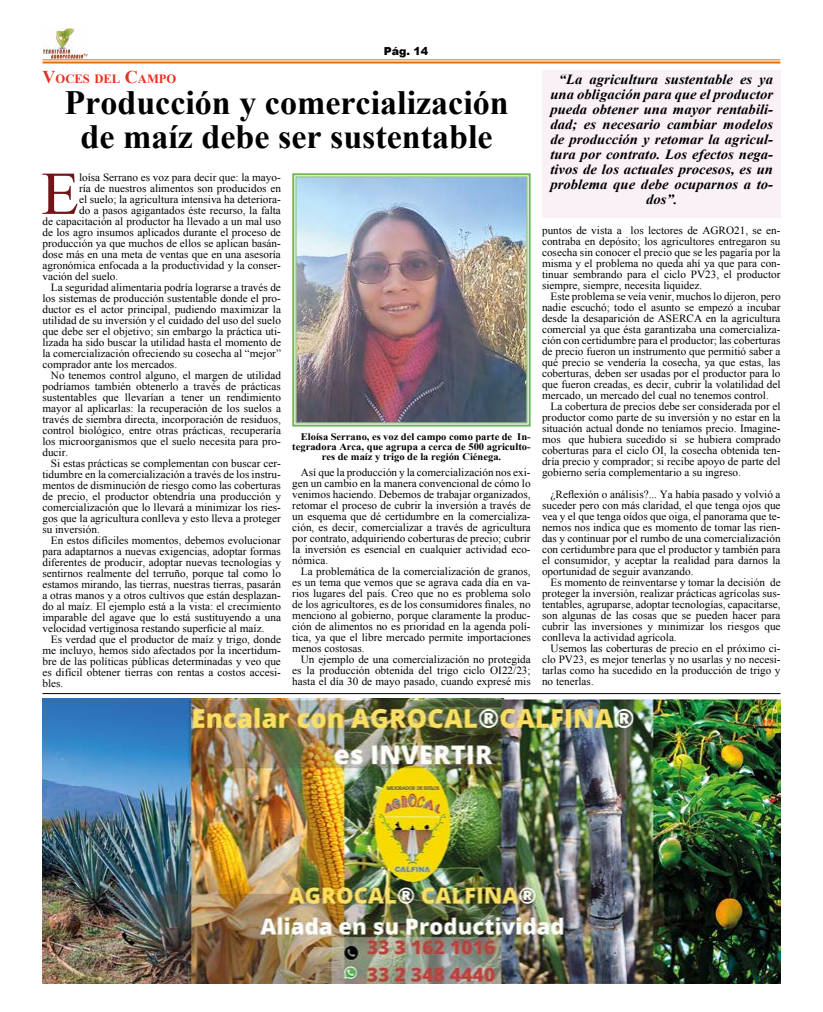
<style>
.page{position:relative;width:823px;height:1012px;background:#fff}
.page>*{position:absolute;margin:0;border:0;box-sizing:border-box;transform-origin:0 0}
.t1{font:60.8px "Times New Roman";color:#711518}
.t2{font:700 34px/34px "Times New Roman";color:#000;text-align:center}
.t3{font:italic 700 14px "Times New Roman";color:#000;scale:1.05 1}
.t4{font:700 12.6px "Times New Roman";color:#e6301f}
.t5{font:11px/11px "Times New Roman";color:#000;text-align:justify}
.t6{font:900 11px "Arial";color:#000}
.t7{font:700 10px "Times New Roman";color:#000;scale:1.05 1}
.s1{font-size:18px}
</style>
<div class="page">
<img style="left:43px;top:28px;width:45px;height:31px">
<hr style="left:43px;top:60px;width:737px;height:1px;background:#d87211">
<hr style="left:43px;top:62px;width:737px;height:2px;background:#d87211">
<img style="left:43px;top:699px;width:737px;height:285px">
<hr style="left:42px;top:693px;width:738px;height:1px;background:#000">
<img style="left:292px;top:173px;width:239px;height:254px">
<div style="left:295px;top:177px;width:232px;height:246px;border:1px solid #75b558"></div>
<div style="left:541px;top:71px;width:239px;height:147px;background:#faf1f7"></div>
<p class="t6" style="left:383px;top:43px;width:46px">Pág. 14</p>
<p class="t4" style="left:43px;top:70px;width:32px"><span class="s1">V</span>OCES</p>
<p class="t4" style="left:94px;top:70px;width:83px">DEL <span class="s1">C</span>AMPO</p>
<p class="t3" style="left:558px;top:70px;width:205px">“La agricultura sustentable es ya</p>
<p class="t3" style="left:550px;top:85px;width:213px">una obligación para que el productor</p>
<p class="t3" style="left:550px;top:100px;width:213px">pueda obtener una mayor rentabili-</p>
<p class="t3" style="left:550px;top:115px;width:213px">dad; es necesario cambiar modelos</p>
<p class="t3" style="left:550px;top:130px;width:213px">de producción y retomar la agricul-</p>
<p class="t3" style="left:550px;top:145px;width:213px">tura por contrato. Los efectos nega-</p>
<p class="t3" style="left:550px;top:160px;width:213px">tivos de los actuales procesos, es un</p>
<p class="t3" style="left:550px;top:175px;width:213px">problema que debe ocuparnos a to-</p>
<p class="t3" style="left:645px;top:190px;width:31px">dos”.</p>
<h2 class="t2" style="left:64px;top:85px;width:445px">Producción y comercialización de maíz debe ser sustentable</h2>
<h1 class="t1" style="left:41px;top:153px;width:39px">E</h1>
<p class="t5" style="left:79px;top:172px;width:203px">loísa Serrano es voz para decir que: la mayo-</p>
<p class="t5" style="left:79px;top:183px;width:203px">ría de nuestros alimentos son producidos en</p>
<p class="t5" style="left:79px;top:194px;width:203px">el suelo; la agricultura intensiva ha deteriora-</p>
<p class="t5" style="left:79px;top:205px;width:203px">do a pasos agigantados éste recurso, la falta</p>
<p class="t5" style="left:42px;top:216px;width:240px">de capacitación al productor ha llevado a un mal uso</p>
<p class="t5" style="left:42px;top:227px;width:240px">de los agro insumos aplicados durante el proceso de</p>
<p class="t5" style="left:42px;top:238px;width:240px">producción ya que muchos de ellos se aplican basán-</p>
<p class="t5" style="left:42px;top:249px;width:240px">dose más en una meta de ventas que en una asesoría</p>
<p class="t5" style="left:42px;top:260px;width:240px">agronómica enfocada a la productividad y la conser-</p>
<p class="t5" style="left:42px;top:271px;width:77px">vación del suelo.</p>
<p class="t5" style="left:51px;top:282px;width:231px">La seguridad alimentaria podría lograrse a través de</p>
<p class="t5" style="left:42px;top:293px;width:240px">los sistemas de producción sustentable donde el pro-</p>
<p class="t5" style="left:42px;top:304px;width:240px">ductor es el actor principal, pudiendo maximizar la</p>
<p class="t5" style="left:42px;top:315px;width:240px">utilidad de su inversión y el cuidado del uso del suelo</p>
<p class="t5" style="left:42px;top:326px;width:240px">que debe ser el objetivo; sin embargo la práctica uti-</p>
<p class="t5" style="left:42px;top:337px;width:240px">lizada ha sido buscar la utilidad hasta el momento de</p>
<p class="t5" style="left:42px;top:348px;width:240px">la comercialización ofreciendo su cosecha al “mejor”</p>
<p class="t5" style="left:42px;top:359px;width:136px">comprador ante los mercados.</p>
<p class="t5" style="left:51px;top:370px;width:231px">No tenemos control alguno, el margen de utilidad</p>
<p class="t5" style="left:42px;top:381px;width:240px">podríamos también obtenerlo a través de prácticas</p>
<p class="t5" style="left:42px;top:392px;width:240px">sustentables que llevarían a tener un rendimiento</p>
<p class="t5" style="left:42px;top:403px;width:240px">mayor al aplicarlas: la recuperación de los suelos a</p>
<p class="t5" style="left:42px;top:414px;width:240px">través de siembra directa, incorporación de residuos,</p>
<p class="t5" style="left:42px;top:425px;width:240px">control biológico, entre otras prácticas, recuperaría</p>
<p class="t5" style="left:42px;top:436px;width:240px">los microorganismos que el suelo necesita para pro-</p>
<p class="t5" style="left:42px;top:447px;width:27px">ducir.</p>
<p class="t5" style="left:51px;top:458px;width:231px">Si estas prácticas se complementan con buscar cer-</p>
<p class="t5" style="left:42px;top:469px;width:240px">tidumbre en la comercialización a través de los instru-</p>
<p class="t5" style="left:42px;top:480px;width:240px">mentos de disminución de riesgo como las coberturas</p>
<p class="t5" style="left:42px;top:491px;width:240px">de precio, el productor obtendría una producción y</p>
<p class="t5" style="left:42px;top:502px;width:240px">comercialización que lo llevará a minimizar los ries-</p>
<p class="t5" style="left:42px;top:513px;width:240px">gos que la agricultura conlleva y esto lleva a proteger</p>
<p class="t5" style="left:42px;top:524px;width:59px">su inversión.</p>
<p class="t5" style="left:51px;top:535px;width:231px">En estos difíciles momentos, debemos evolucionar</p>
<p class="t5" style="left:42px;top:546px;width:240px">para adaptarnos a nuevas exigencias, adoptar formas</p>
<p class="t5" style="left:42px;top:557px;width:240px">diferentes de producir, adoptar nuevas tecnologías y</p>
<p class="t5" style="left:42px;top:568px;width:240px">sentirnos realmente del terruño, porque tal como lo</p>
<p class="t5" style="left:42px;top:579px;width:240px">estamos mirando, las tierras, nuestras tierras, pasarán</p>
<p class="t5" style="left:42px;top:590px;width:240px">a otras manos y a otros cultivos que están desplazan-</p>
<p class="t5" style="left:42px;top:601px;width:240px">do al maíz. El ejemplo está a la vista: el crecimiento</p>
<p class="t5" style="left:42px;top:612px;width:240px">imparable del agave que lo está sustituyendo a una</p>
<p class="t5" style="left:42px;top:623px;width:223px">velocidad vertiginosa restando superficie al maíz.</p>
<p class="t5" style="left:51px;top:634px;width:231px">Es verdad que el productor de maíz y trigo, donde</p>
<p class="t5" style="left:42px;top:645px;width:240px">me incluyo, hemos sido afectados por la incertidum-</p>
<p class="t5" style="left:42px;top:656px;width:240px">bre de las políticas públicas determinadas y veo que</p>
<p class="t5" style="left:42px;top:667px;width:240px">es difícil obtener tierras con rentas a costos accesi-</p>
<p class="t5" style="left:42px;top:678px;width:22px">bles.</p>
<p class="t5" style="left:541px;top:225px;width:240px">puntos de vista a los lectores de AGRO21, se en&shy;contraba en depósito; los agricultores entregaron su cosecha sin conocer el precio que se les pagaría por la misma y el problema no queda ahí ya que para con&shy;tinuar sembrando para el ciclo PV23, el productor siempre, siempre, necesita liquidez.</p>
<p class="t5" style="left:541px;top:291px;width:240px;text-indent:9px">Este problema se veía venir, muchos lo dijeron, pero nadie escuchó; todo el asunto se empezó a incubar desde la desaparición de ASERCA en la agricultura comercial ya que ésta garantizaba una comercializa&shy;ción con certidumbre para el productor; las coberturas de precio fueron un instrumento que permitió saber a qué precio se vendería la cosecha, ya que estas, las coberturas, deben ser usadas por el productor para lo que fueron creadas, es decir, cubrir la volatilidad del mercado, un mercado del cual no tenemos control.</p>
<p class="t5" style="left:541px;top:401px;width:240px;text-indent:9px">La cobertura de precios debe ser considerada por el productor como parte de su inversión y no estar en la situación actual donde no teníamos precio. Imagine&shy;mos que hubiera sucedido si se hubiera comprado coberturas para el ciclo OI, la cosecha obtenida ten&shy;dría precio y comprador; si recibe apoyo de parte del gobierno sería complementario a su ingreso.</p>
<p class="t5" style="left:541px;top:489px;width:240px;text-indent:9px">¿Reflexión o análisis?... Ya había pasado y volvió a suceder pero con más claridad, el que tenga ojos que vea y el que tenga oídos que oiga, el panorama que te&shy;nemos nos indica que es momento de tomar las rien&shy;das y continuar por el rumbo de una comercialización con certidumbre para que el productor y también para el consumidor, y aceptar la realidad para darnos la oportunidad de seguir avanzando.</p>
<p class="t5" style="left:541px;top:577px;width:240px;text-indent:9px">Es momento de reinventarse y tomar la decisión de proteger la inversión, realizar prácticas agrícolas sus&shy;tentables, agruparse, adoptar tecnologías, capacitarse, son algunas de las cosas que se pueden hacer para cubrir las inversiones y minimizar los riesgos que conlleva la actividad agrícola.</p>
<p class="t5" style="left:541px;top:643px;width:240px;text-indent:9px">Usemos las coberturas de precio en el próximo ci&shy;clo PV23, es mejor tenerlas y no usarlas y no necesi&shy;tarlas como ha sucedido en la producción de trigo y no tenerlas.</p>
<p class="t7" style="left:300px;top:430px;width:220px">Eloísa Serrano, es voz del campo como parte de In-</p>
<p class="t7" style="left:292px;top:440px;width:228px">tegradora Arca, que agrupa a cerca de 500 agriculto-</p>
<p class="t7" style="left:321px;top:450px;width:172px">res de maíz y trigo de la región Ciénega.</p>
<p class="t5" style="left:292px;top:467px;width:240px;text-indent:9px">Así que la producción y la comercialización nos exi&shy;gen un cambio en la manera convencional de cómo lo venimos haciendo. Debemos de trabajar organizados, retomar el proceso de cubrir la inversión a través de un esquema que dé certidumbre en la comercializa&shy;ción, es decir, comercializar a través de agricultura por contrato, adquiriendo coberturas de precio; cubrir la inversión es esencial en cualquier actividad eco&shy;nómica.</p>
<p class="t5" style="left:292px;top:566px;width:240px;text-indent:9px">La problemática de la comercialización de granos, es un tema que vemos que se agrava cada día en va&shy;rios lugares del país. Creo que no es problema solo de los agricultores, es de los consumidores finales, no menciono al gobierno, porque claramente la produc&shy;ción de alimentos no es prioridad en la agenda polí&shy;tica, ya que el libre mercado permite importaciones menos costosas.</p>
<p class="t5" style="left:292px;top:654px;width:240px;text-indent:9px">Un ejemplo de una comercialización no protegida es la producción obtenida del trigo ciclo OI22/23; hasta el día 30 de mayo pasado, cuando expresé mis</p>
</div>
